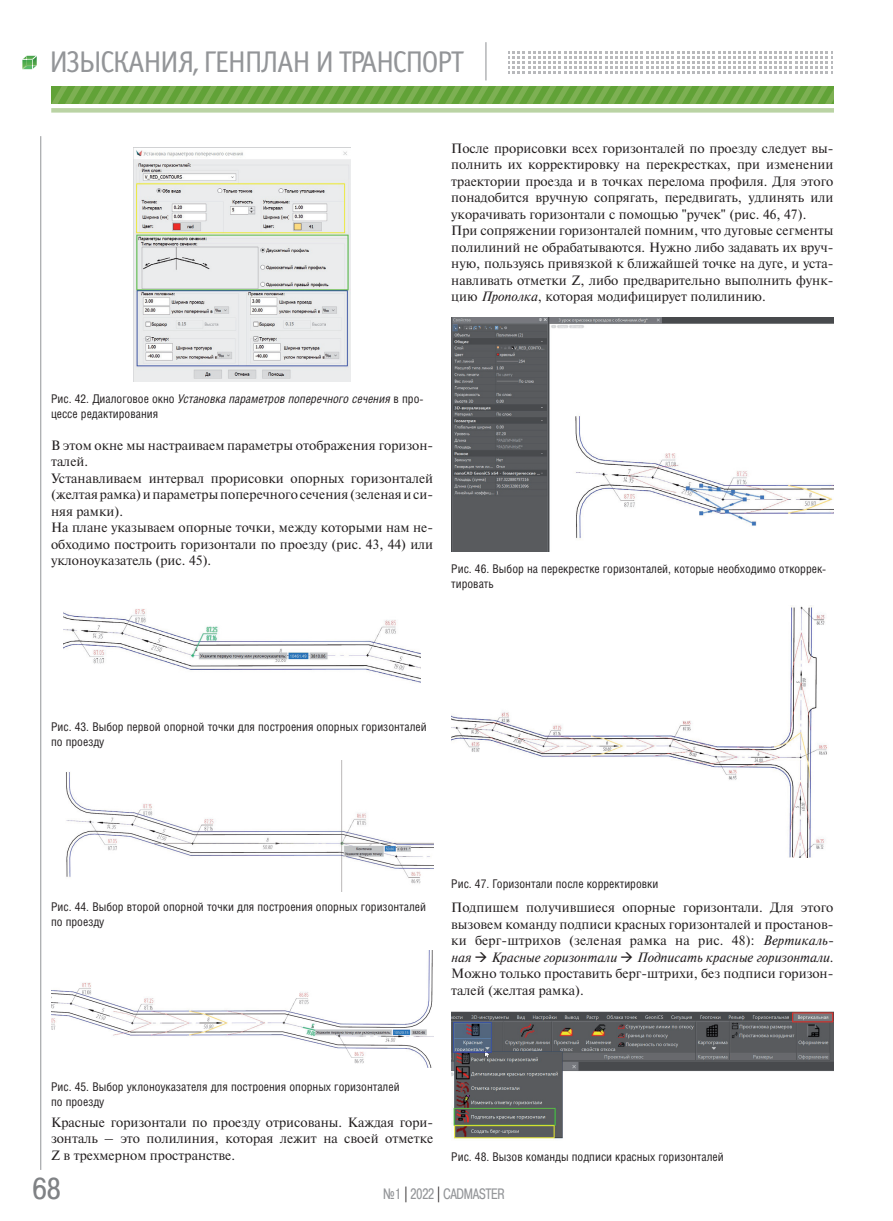
<style>
.page{position:relative;width:893px;height:1221px;background:#fff}
.page>*{position:absolute;margin:0;border:0;box-sizing:border-box;transform-origin:0 0}
.t1{font:30px "Officina Sans C";letter-spacing:-.05em;color:#939598}
.t2{font:30px "Pragmatica Cond C";color:#808285;scale:1.07 1}
.t3{font:15px "Pragmatica Cond C";color:#939598;scale:.9 1}
.t4{font:13.5px/16.5px "Newton C";color:#231f20}
.t5{font:12px/15px "Helios Cond";color:#231f20}
.s1{font-style:italic}
.s2{color:#231f20}
</style>
<div class="page">
<svg style="left:22px;top:55px;width:15px;height:15px"></svg>
<hr style="left:485px;top:42px;width:1px;height:38px;background:#939598">
<svg style="left:508px;top:51px;width:324px;height:23px"></svg>
<svg style="left:51px;top:86px;width:782px;height:18px;background:#6da843"></svg>
<div style="left:51px;top:108px;width:782px;height:5px;background:#bad3a4"></div>
<hr style="left:40px;top:136px;width:1px;height:1033px;background:#939598">
<img style="left:134px;top:150px;width:216px;height:231px">
<img style="left:63px;top:609px;width:358px;height:74px">
<img style="left:66px;top:760px;width:367px;height:131px">
<img style="left:51px;top:950px;width:382px;height:117px">
<img style="left:451px;top:318px;width:382px;height:233px">
<img style="left:451px;top:605px;width:376px;height:252px">
<img style="left:451px;top:1011px;width:382px;height:129px">
<h1 class="t1" style="left:49px;top:51px;width:416px">ИЗЫСКАНИЯ, ГЕНПЛАН И ТРАНСПОРТ</h1>
<p class="t4" style="left:451px;top:141px;width:384px">После прорисовки всех горизонталей по проезду следует вы&shy;полнить их корректировку на перекрестках, при изменении траектории проезда и в точках перелома профиля. Для этого понадобится вручную сопрягать, передвигать, удлинять или укорачивать горизонтали с помощью "ручек" (рис. 46, 47).<br>При сопряжении горизонталей помним, что дуговые сегменты полилиний не обрабатываются. Нужно либо задавать их вруч&shy;ную, пользуясь привязкой к ближайшей точке на дуге, и уста&shy;навливать отметки Z, либо предварительно выполнить функ&shy;цию <span class="s1">Прополка</span>, которая модифицирует полилинию.</p>
<p class="t5" style="left:51px;top:392px;width:374px">Рис. 42. Диалоговое окно <span class="s1">Установка параметров поперечного сечения</span> в про&shy;цессе редактирования</p>
<p class="t4" style="left:51px;top:438px;width:384px">В этом окне мы настраиваем параметры отображения горизон&shy;талей.<br>Устанавливаем интервал прорисовки опорных горизонталей (желтая рамка) и параметры поперечного сечения (зеленая и си&shy;няя рамки).<br>На плане указываем опорные точки, между которыми нам не&shy;обходимо построить горизонтали по проезду (рис. 43, 44) или уклоноуказатель (рис. 45).</p>
<p class="t5" style="left:451px;top:562px;width:377px">Рис. 46. Выбор на перекрестке горизонталей, которые необходимо откоррек&shy;тировать</p>
<p class="t5" style="left:51px;top:719px;width:377px">Рис. 43. Выбор первой опорной точки для построения опорных горизонталей по проезду</p>
<p class="t5" style="left:51px;top:899px;width:377px">Рис. 44. Выбор второй опорной точки для построения опорных горизонталей по проезду</p>
<p class="t5" style="left:451px;top:877px;width:209px">Рис. 47. Горизонтали после корректировки</p>
<p class="t4" style="left:451px;top:900px;width:384px;text-align:justify">Подпишем получившиеся опорные горизонтали. Для этого вызовем команду подписи красных горизонталей и простанов&shy;ки берг-штрихов (зеленая рамка на рис. 48): <span class="s1">Вертикаль&shy;ная</span> → <span class="s1">Красные горизонтали</span> → <span class="s1">Подписать красные горизонтали</span>.<br>Можно только проставить берг-штрихи, без подписи горизон&shy;талей (желтая рамка).</p>
<p class="t5" style="left:51px;top:1079px;width:350px">Рис. 45. Выбор уклоноуказателя для построения опорных горизонталей по проезду</p>
<p class="t4" style="left:51px;top:1114px;width:384px;text-align:justify">Красные горизонтали по проезду отрисованы. Каждая гори&shy;зонталь – это полилиния, которая лежит на своей отметке Z в трехмерном пространстве.</p>
<p class="t5" style="left:451px;top:1150px;width:274px">Рис. 48. Вызов команды подписи красных горизонталей</p>
<h1 class="t2" style="left:33px;top:1171px;width:28px">68</h1>
<p class="t3" style="left:383px;top:1185px;width:136px">¹1 <span class="s2">|</span> 2022 <span class="s2">|</span> CADMASTER</p>
</div>
